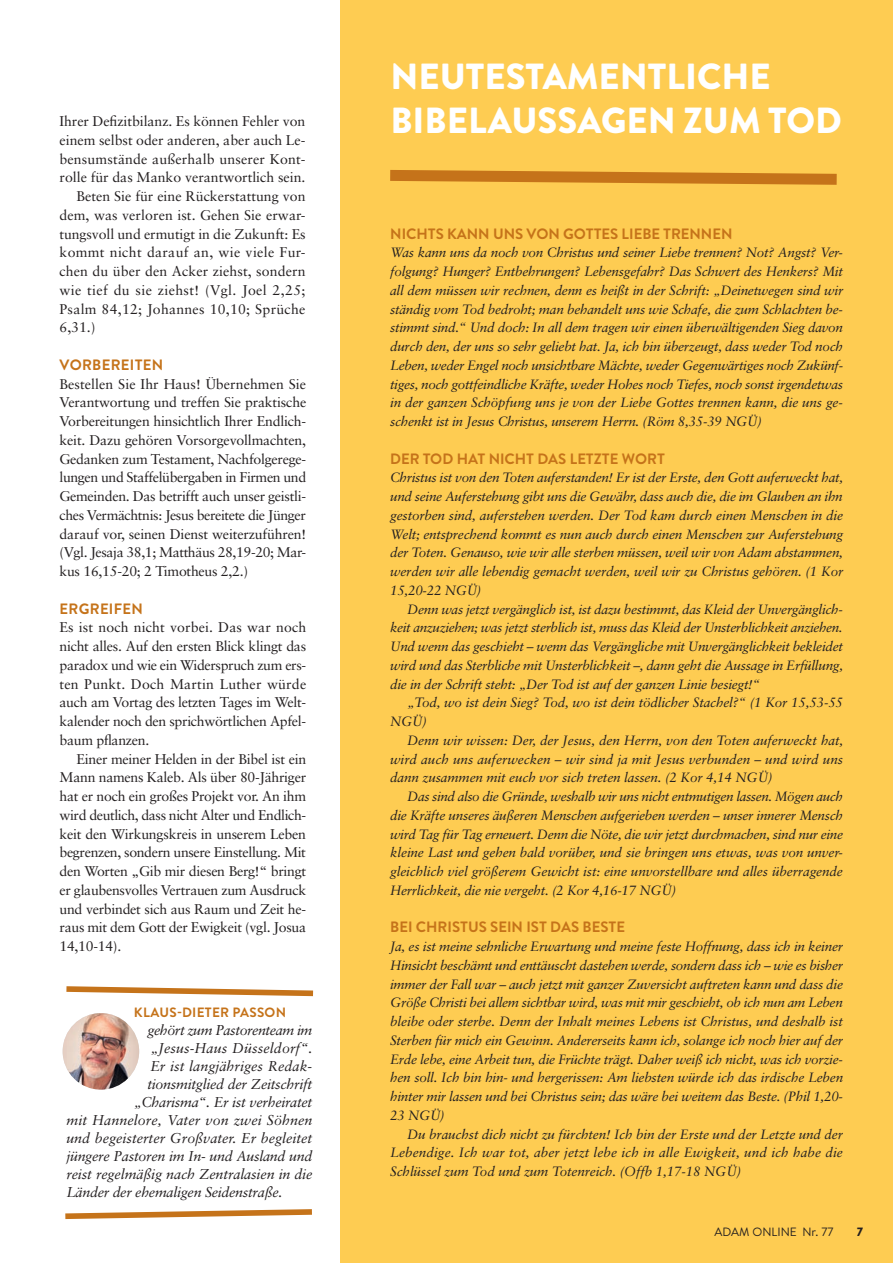
<style>
.page{position:relative;width:893px;height:1263px;background:#fff}
.page>*{position:absolute;margin:0;border:0;box-sizing:border-box;transform-origin:0 0}
.t1{font:900 36.3px/43.5px "Brandon Grotesque";color:#fff}
.t2{font:700 15px "Brandon Text";color:#c5731a}
.t3{font:700 15px "Brandon Text";letter-spacing:.02em;color:#c5731a}
.t4{font:italic 14.25px "Sabon";letter-spacing:-.01em;color:#231f20}
.t5{font:italic 14.25px "Sabon";letter-spacing:-.03em;color:#231f20}
.t6{font:14.1px/18.8px "Sabon";color:#231f20;text-align:justify}
.t7{font:14.1px "Sabon";letter-spacing:.02em;color:#231f20}
.t8{font:14.1px "Sabon";letter-spacing:.03em;color:#231f20}
.t9{font:italic 13.5px/18.8px "Sabon";letter-spacing:-.015em;color:#231f20;text-align:justify}
.t10{font:700 13.5px "Brandon Grotesque";letter-spacing:.02em;color:#c5731a}
.t11{font:12px "Brandon Text";color:#231f20}
.t12{font:900 12px "Brandon Text";color:#231f20}
</style>
<div class="page">
<div style="left:340px;top:0;width:553px;height:1263px;background:#fecc52"></div>
<svg style="left:390px;top:170px;width:447px;height:15px"></svg>
<svg style="left:65px;top:1209px;width:247px;height:10px"></svg>
<svg style="left:66px;top:986px;width:247px;height:10px"></svg>
<img style="left:63px;top:1013px;width:76px;height:76px;border-radius:38px">
<p class="t6" style="left:60px;top:112px;width:247px">Ihrer Defizitbilanz. Es können Fehler von</p>
<p class="t6" style="left:60px;top:130px;width:248px">einem selbst oder anderen, aber auch Le-</p>
<p class="t6" style="left:60px;top:149px;width:248px">bensumstände außerhalb unserer Kont-</p>
<p class="t6" style="left:60px;top:168px;width:247px">rolle für das Manko verantwortlich sein.</p>
<p class="t6" style="left:77px;top:187px;width:231px">Beten Sie für eine Rückerstattung von</p>
<p class="t6" style="left:60px;top:205px;width:248px">dem, was verloren ist. Gehen Sie erwar-</p>
<p class="t6" style="left:60px;top:224px;width:248px">tungsvoll und ermutigt in die Zukunft: Es</p>
<p class="t7" style="left:60px;top:244px;width:248px">kommt nicht darauf an, wie viele Fur-</p>
<p class="t6" style="left:60px;top:262px;width:247px">chen du über den Acker ziehst, sondern</p>
<p class="t8" style="left:60px;top:281px;width:248px">wie tief du sie ziehst! (Vgl. Joel 2,25;</p>
<p class="t7" style="left:60px;top:300px;width:247px">Psalm 84,12; Johannes 10,10; Sprüche</p>
<p class="t6" style="left:60px;top:318px;width:38px">6,31.)</p>
<p class="t3" style="left:60px;top:354px;width:105px">VORBEREITEN</p>
<p class="t6" style="left:60px;top:374px;width:248px">Bestellen Sie Ihr Haus! Übernehmen Sie Verantwortung und treffen Sie praktische Vorbereitungen hinsichtlich Ihrer Endlich&shy;keit. Dazu gehören Vorsorgevollmachten, Gedanken zum Testament, Nachfolgerege&shy;lungen und Staffelübergaben in Firmen und Gemeinden. Das betrifft auch unser geistli&shy;ches Vermächtnis: Jesus bereitete die Jünger darauf vor, seinen Dienst weiterzuführen! (Vgl. Jesaja 38,1; Matthäus 28,19-20; Mar&shy;kus 16,15-20; 2 Timotheus 2,2.)</p>
<p class="t3" style="left:60px;top:598px;width:85px">ERGREIFEN</p>
<p class="t6" style="left:60px;top:618px;width:248px">Es ist noch nicht vorbei. Das war noch nicht alles. Auf den ersten Blick klingt das paradox und wie ein Widerspruch zum ers&shy;ten Punkt. Doch Martin Luther würde auch am Vortag des letzten Tages im Welt&shy;kalender noch den sprichwörtlichen Apfel&shy;baum pflanzen.</p>
<p class="t6" style="left:60px;top:749px;width:248px;text-indent:17px">Einer meiner Helden in der Bibel ist ein Mann namens Kaleb. Als über 80-Jähriger hat er noch ein großes Projekt vor. An ihm wird deutlich, dass nicht Alter und Endlich&shy;keit den Wirkungskreis in unserem Leben begrenzen, sondern unsere Einstellung. Mit den Worten „Gib mir diesen Berg!“ bringt er glaubensvolles Vertrauen zum Ausdruck und verbindet sich aus Raum und Zeit he&shy;raus mit dem Gott der Ewigkeit (vgl. Josua 14,10-14).</p>
<p class="t10" style="left:134px;top:1003px;width:154px">KLAUS-DIETER PASSON</p>
<p class="t5" style="left:147px;top:1022px;width:167px">gehört zum Pastorenteam im</p>
<p class="t4" style="left:150px;top:1040px;width:164px">„Jesus-Haus Düsseldorf“.</p>
<p class="t4" style="left:150px;top:1058px;width:164px">Er ist langjähriges Redak-</p>
<p class="t4" style="left:147px;top:1076px;width:167px">tionsmitglied der Zeitschrift</p>
<p class="t4" style="left:134px;top:1094px;width:180px">„Charisma“. Er ist verheiratet</p>
<p class="t4" style="left:66px;top:1112px;width:248px">mit Hannelore, Vater von zwei Söhnen</p>
<p class="t4" style="left:66px;top:1130px;width:247px">und begeisterter Großvater. Er begleitet</p>
<p class="t4" style="left:66px;top:1148px;width:247px">jüngere Pastoren im In- und Ausland und</p>
<p class="t4" style="left:66px;top:1166px;width:248px">reist regelmäßig nach Zentralasien in die</p>
<p class="t4" style="left:66px;top:1184px;width:217px">Länder der ehemaligen Seidenstraße.</p>
<h1 class="t1" style="left:390px;top:55px;width:453px">NEUTESTAMENTLICHE<br>BIBELAUSSAGEN ZUM TOD</h1>
<p class="t2" style="left:390px;top:223px;width:344px">NICHTS KANN UNS VON GOTTES LIEBE TRENNEN</p>
<p class="t9" style="left:390px;top:243px;width:455px">Was kann uns da noch von Christus und seiner Liebe trennen? Not? Angst? Ver&shy;folgung? Hunger? Entbehrungen? Lebensgefahr? Das Schwert des Henkers? Mit all dem müssen wir rechnen, denn es heißt in der Schrift: „Deinetwegen sind wir ständig vom Tod bedroht; man behandelt uns wie Schafe, die zum Schlachten be&shy;stimmt sind.“ Und doch: In all dem tragen wir einen überwältigenden Sieg davon durch den, der uns so sehr geliebt hat. Ja, ich bin überzeugt, dass weder Tod noch Leben, weder Engel noch unsichtbare Mächte, weder Gegenwärtiges noch Zukünf&shy;tiges, noch gottfeindliche Kräfte, weder Hohes noch Tiefes, noch sonst irgendetwas in der ganzen Schöpfung uns je von der Liebe Gottes trennen kann, die uns ge&shy;schenkt ist in Jesus Christus, unserem Herrn. (Röm 8,35-39 NGÜ)</p>
<p class="t2" style="left:390px;top:448px;width:276px">DER TOD HAT NICHT DAS LETZTE WORT</p>
<p class="t9" style="left:390px;top:468px;width:455px">Christus ist von den Toten auferstanden! Er ist der Erste, den Gott auferweckt hat, und seine Auferstehung gibt uns die Gewähr, dass auch die, die im Glauben an ihn gestorben sind, auferstehen werden. Der Tod kam durch einen Menschen in die Welt; entsprechend kommt es nun auch durch einen Menschen zur Auferstehung der Toten. Genauso, wie wir alle sterben müssen, weil wir von Adam abstammen, werden wir alle lebendig gemacht werden, weil wir zu Christus gehören. (1 Kor 15,20-22 NGÜ)</p>
<p class="t9" style="left:390px;top:599px;width:454px;text-indent:17px">Denn was jetzt vergänglich ist, ist dazu bestimmt, das Kleid der Unvergänglich&shy;keit anzuziehen; was jetzt sterblich ist, muss das Kleid der Unsterblichkeit anziehen.<br>Und wenn das geschieht – wenn das Vergängliche mit Unvergänglichkeit bekleidet wird und das Sterbliche mit Unsterblichkeit –, dann geht die Aussage in Erfüllung, die in der Schrift steht: „Der Tod ist auf der ganzen Linie besiegt!“</p>
<p class="t9" style="left:390px;top:693px;width:454px;text-indent:17px">„Tod, wo ist dein Sieg? Tod, wo ist dein tödlicher Stachel?“ (1 Kor 15,53-55<br>NGÜ)</p>
<p class="t9" style="left:390px;top:731px;width:455px;text-indent:17px">Denn wir wissen: Der, der Jesus, den Herrn, von den Toten auferweckt hat, wird auch uns auferwecken – wir sind ja mit Jesus verbunden – und wird uns dann zusammen mit euch vor sich treten lassen. (2 Kor 4,14 NGÜ)</p>
<p class="t9" style="left:390px;top:787px;width:454px;text-indent:17px">Das sind also die Gründe, weshalb wir uns nicht entmutigen lassen. Mögen auch die Kräfte unseres äußeren Menschen aufgerieben werden – unser innerer Mensch wird Tag für Tag erneuert. Denn die Nöte, die wir jetzt durchmachen, sind nur eine kleine Last und gehen bald vorüber, und sie bringen uns etwas, was von unver&shy;gleichlich viel größerem Gewicht ist: eine unvorstellbare und alles überragende Herrlichkeit, die nie vergeht. (2 Kor 4,16-17 NGÜ)</p>
<p class="t2" style="left:390px;top:917px;width:236px">BEI CHRISTUS SEIN IST DAS BESTE</p>
<p class="t9" style="left:390px;top:937px;width:454px">Ja, es ist meine sehnliche Erwartung und meine feste Hoffnung, dass ich in keiner Hinsicht beschämt und enttäuscht dastehen werde, sondern dass ich – wie es bisher immer der Fall war – auch jetzt mit ganzer Zuversicht auftreten kann und dass die Größe Christi bei allem sichtbar wird, was mit mir geschieht, ob ich nun am Leben bleibe oder sterbe. Denn der Inhalt meines Lebens ist Christus, und deshalb ist Sterben für mich ein Gewinn. Andererseits kann ich, solange ich noch hier auf der Erde lebe, eine Arbeit tun, die Früchte trägt. Daher weiß ich nicht, was ich vorzie&shy;hen soll. Ich bin hin- und hergerissen: Am liebsten würde ich das irdische Leben hinter mir lassen und bei Christus sein; das wäre bei weitem das Beste. (Phil 1,20- 23 NGÜ)</p>
<p class="t9" style="left:390px;top:1124px;width:454px;text-indent:17px">Du brauchst dich nicht zu fürchten! Ich bin der Erste und der Letzte und der Lebendige. Ich war tot, aber jetzt lebe ich in alle Ewigkeit, und ich habe die Schlüssel zum Tod und zum Totenreich. (Offb 1,17-18 NGÜ)</p>
<p class="t11" style="left:715px;top:1223px;width:120px">ADAM ONLINE Nr. 77</p>
<p class="t12" style="left:857px;top:1223px;width:8px">7</p>
</div>
